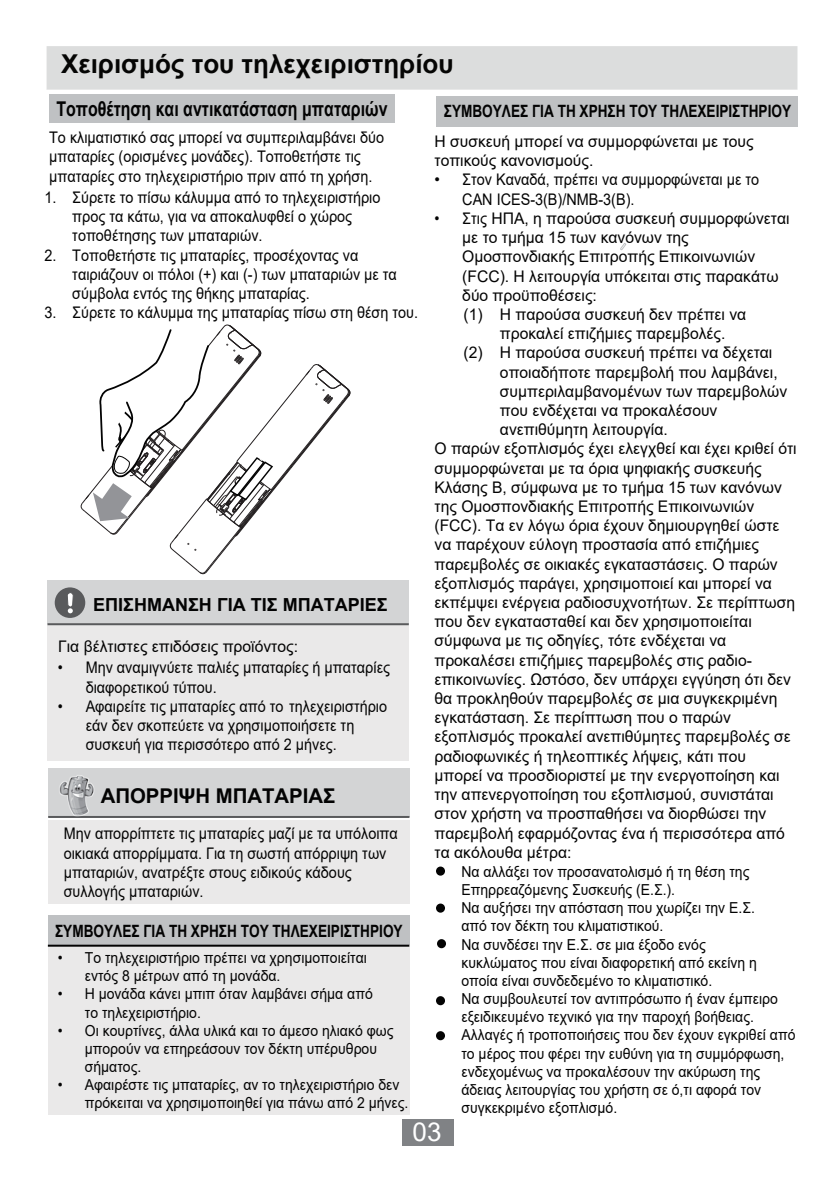
<style>
.page{position:relative;width:840px;height:1191px;background:#fff}
.page>*{position:absolute;margin:0;border:0;box-sizing:border-box;transform-origin:0 0}
.t1{font:700 26px "Arial";color:#050504}
.t2{font:26px "Arial";color:#fff}
.t3{font:700 20.4px "Arial";color:#030303;scale:.78 1}
.t4{font:700 20.4px "Arial";color:#030303}
.t5{font:700 18px "Arial";color:#030303}
.t6{font:700 17px "Arial";color:#030303;scale:.8 1}
.t7{font:16px/19.2px "Arial";color:#030303}
.t8{font:16px/19.2px "Arial";color:#030303;scale:.9 1}
.t9{font:15.2px/18.2px "Arial";color:#030303;scale:.92 1}
</style>
<div class="page">
<div style="left:48px;top:915px;width:361px;height:30px;background:#bfc1c3"></div>
<div style="left:48px;top:945px;width:361px;height:170px;background:#eae9e9"></div>
<hr style="left:48px;top:944px;width:361px;height:2px;background:#030303">
<div style="left:436px;top:96px;width:361px;height:30px;background:#bfc1c3"></div>
<div style="left:49px;top:94px;width:345px;height:29px;background:#bfc1c3"></div>
<div style="left:47px;top:580px;width:361px;height:44px;background:#d3d4d5"></div>
<div style="left:47px;top:624px;width:361px;height:136px;background:#eae9e9"></div>
<hr style="left:47px;top:623px;width:361px;height:2px;background:#595a5c">
<div style="left:55px;top:587px;width:30px;height:31px;background:#595a5c;border-radius:50%"></div>
<svg style="left:67px;top:593px;width:6px;height:20px"></svg>
<div style="left:48px;top:768px;width:361px;height:49px;background:#d3d4d5"></div>
<div style="left:48px;top:820px;width:361px;height:83px;background:#eae9e9"></div>
<hr style="left:48px;top:816px;width:361px;height:2px;background:#595a5c">
<img style="left:59px;top:775px;width:35px;height:42px">
<svg style="left:620px;top:243px;width:7px;height:8px"></svg>
<div style="left:436px;top:866px;width:9px;height:9px;background:#030303;border-radius:50%"></div>
<div style="left:436px;top:903px;width:9px;height:9px;background:#030303;border-radius:50%"></div>
<div style="left:437px;top:939px;width:9px;height:9px;background:#030303;border-radius:50%"></div>
<div style="left:436px;top:996px;width:9px;height:9px;background:#030303;border-radius:50%"></div>
<div style="left:436px;top:1031px;width:9px;height:9px;background:#030303;border-radius:50%"></div>
<div style="left:402px;top:1119px;width:52px;height:26px;background:#808285"></div>
<div style="left:47px;top:46px;width:750px;height:43px;background:#dcdddd"></div>
<svg style="left:80px;top:324px;width:271px;height:250px"></svg>
<h1 class="t1" style="left:61px;top:46px;width:394px">Χειρισμός του τηλεχειριστηρίου</h1>
<p class="t3" style="left:56px;top:94px;width:426px">Τοποθέτηση και αντικατάσταση μπαταριών</p>
<p class="t6" style="left:443px;top:99px;width:435px">ΣΥΜΒΟΥΛΕΣ ΓΙΑ ΤΗ ΧΡΗΣΗ ΤΟΥ ΤΗΛΕΧΕΙΡΙΣΤΗΡΙΟΥ</p>
<p class="t8" style="left:49px;top:128px;width:373px">Το κλιματιστικό σας μπορεί να συμπεριλαμβάνει δύο μπαταρίες (ορισμένες μονάδες). Τοποθετήστε τις μπαταρίες στο τηλεχειριστήριο πριν από τη χρήση.</p>
<p class="t8" style="left:72px;top:188px;width:344px;text-indent:-28px">1. Σύρετε το πίσω κάλυμμα από το τηλεχειριστήριο προς τα κάτω, για να αποκαλυφθεί ο χώρος τοποθέτησης των μπαταριών.</p>
<p class="t8" style="left:72px;top:245px;width:362px;text-indent:-28px">2. Τοποθετήστε τις μπαταρίες, προσέχοντας να ταιριάζουν οι πόλοι (+) και (-) των μπαταριών με τα σύμβολα εντός της θήκης μπαταρίας.</p>
<p class="t8" style="left:44px;top:303px;width:416px">3. Σύρετε το κάλυμμα της μπαταρίας πίσω στη θέση του.</p>
<p class="t7" style="left:434px;top:132px;width:320px">Η συσκευή μπορεί να συμμορφώνεται με τους τοπικούς κανονισμούς.</p>
<p class="t7" style="left:462px;top:170px;width:298px;text-indent:-28px">• Στον Καναδά, πρέπει να συμμορφώνεται με το<br>CAN ICES-3(B)/NMB-3(B).</p>
<p class="t8" style="left:434px;top:208px;width:396px">• Στις ΗΠΑ, η παρούσα συσκευή συμμορφώνεται</p>
<p class="t7" style="left:462px;top:228px;width:228px">με το τμήμα 15 των κανόνων της</p>
<p class="t7" style="left:462px;top:247px;width:294px">Ομοσπονδιακής Επιτροπής Επικοινωνιών</p>
<p class="t7" style="left:462px;top:266px;width:317px">(FCC). Η λειτουργία υπόκειται στις παρακάτω</p>
<p class="t7" style="left:462px;top:285px;width:136px">δύο προϋποθέσεις:</p>
<p class="t7" style="left:463px;top:304px;width:284px">(1) Η παρούσα συσκευή δεν πρέπει να</p>
<p class="t7" style="left:499px;top:324px;width:227px">προκαλεί επιζήμιες παρεμβολές.</p>
<p class="t7" style="left:463px;top:343px;width:310px">(2) Η παρούσα συσκευή πρέπει να δέχεται</p>
<p class="t7" style="left:499px;top:362px;width:279px">οποιαδήποτε παρεμβολή που λαμβάνει,</p>
<p class="t7" style="left:499px;top:381px;width:288px">συμπεριλαμβανομένων των παρεμβολών</p>
<p class="t7" style="left:499px;top:400px;width:219px">που ενδέχεται να προκαλέσουν</p>
<p class="t7" style="left:499px;top:420px;width:169px">ανεπιθύμητη λειτουργία.</p>
<p class="t7" style="left:434px;top:439px;width:363px">Ο παρών εξοπλισμός έχει ελεγχθεί και έχει κριθεί ότι</p>
<p class="t7" style="left:434px;top:458px;width:328px">συμμορφώνεται με τα όρια ψηφιακής συσκευής</p>
<p class="t7" style="left:434px;top:477px;width:349px">Κλάσης Β, σύμφωνα με το τμήμα 15 των κανόνων</p>
<p class="t7" style="left:434px;top:496px;width:321px">της Ομοσπονδιακής Επιτροπής Επικοινωνιών</p>
<p class="t7" style="left:434px;top:516px;width:346px">(FCC). Τα εν λόγω όρια έχουν δημιουργηθεί ώστε</p>
<p class="t7" style="left:434px;top:535px;width:326px">να παρέχουν εύλογη προστασία από επιζήμιες</p>
<p class="t7" style="left:434px;top:554px;width:344px">παρεμβολές σε οικιακές εγκαταστάσεις. Ο παρών</p>
<p class="t7" style="left:434px;top:573px;width:339px">εξοπλισμός παράγει, χρησιμοποιεί και μπορεί να</p>
<p class="t7" style="left:434px;top:592px;width:362px">εκπέμψει ενέργεια ραδιοσυχνοτήτων. Σε περίπτωση</p>
<p class="t7" style="left:434px;top:612px;width:318px">που δεν εγκατασταθεί και δεν χρησιμοποιείται</p>
<p class="t7" style="left:434px;top:631px;width:293px">σύμφωνα με τις οδηγίες, τότε ενδέχεται να</p>
<p class="t7" style="left:434px;top:650px;width:319px">προκαλέσει επιζήμιες παρεμβολές στις ραδιο-</p>
<p class="t7" style="left:434px;top:669px;width:358px">επικοινωνίες. Ωστόσο, δεν υπάρχει εγγύηση ότι δεν</p>
<p class="t7" style="left:434px;top:688px;width:344px">θα προκληθούν παρεμβολές σε μια συγκεκριμένη</p>
<p class="t7" style="left:434px;top:708px;width:298px">εγκατάσταση. Σε περίπτωση που ο παρών</p>
<p class="t7" style="left:434px;top:727px;width:357px">εξοπλισμός προκαλεί ανεπιθύμητες παρεμβολές σε</p>
<p class="t7" style="left:434px;top:746px;width:313px">ραδιοφωνικές ή τηλεοπτικές λήψεις, κάτι που</p>
<p class="t7" style="left:434px;top:765px;width:346px">μπορεί να προσδιοριστεί με την ενεργοποίηση και</p>
<p class="t7" style="left:434px;top:784px;width:340px">την απενεργοποίηση του εξοπλισμού, συνιστάται</p>
<p class="t7" style="left:434px;top:804px;width:333px">στον χρήστη να προσπαθήσει να διορθώσει την</p>
<p class="t7" style="left:434px;top:823px;width:352px">παρεμβολή εφαρμόζοντας ένα ή περισσότερα από</p>
<p class="t7" style="left:434px;top:842px;width:138px">τα ακόλουθα μέτρα:</p>
<p class="t9" style="left:461px;top:862px;width:364px">Να αλλάξει τον προσανατολισμό ή τη θέση της Επηρρεαζόμενης Συσκευής (Ε.Σ.).<br>Να αυξήσει την απόσταση που χωρίζει την Ε.Σ.<br>από τον δέκτη του κλιματιστικού.<br>Να συνδέσει την Ε.Σ. σε μια έξοδο ενός<br>κυκλώματος που είναι διαφορετική από εκείνη η οποία είναι συνδεδεμένο το κλιματιστικό.<br>Να συμβουλευτεί τον αντιπρόσωπο ή έναν έμπειρο εξειδικευμένο τεχνικό για την παροχή βοήθειας.<br>Αλλαγές ή τροποποιήσεις που δεν έχουν εγκριθεί από το μέρος που φέρει την ευθύνη για τη συμμόρφωση, ενδεχομένως να προκαλέσουν την ακύρωση της άδειας λειτουργίας του χρήστη σε ό,τι αφορά τον συγκεκριμένο εξοπλισμό.</p>
<h1 class="t2" style="left:412px;top:1114px;width:30px">03</h1>
<p class="t5" style="left:93px;top:592px;width:296px">ΕΠΙΣΗΜΑΝΣΗ ΓΙΑ ΤΙΣ ΜΠΑΤΑΡΙΕΣ</p>
<p class="t7" style="left:58px;top:636px;width:241px">Για βέλτιστες επιδόσεις προϊόντος:</p>
<p class="t8" style="left:86px;top:658px;width:339px;text-indent:-28px">• Μην αναμιγνύετε παλιές μπαταρίες ή μπαταρίες διαφορετικού τύπου.</p>
<p class="t8" style="left:86px;top:696px;width:336px;text-indent:-28px">• Αφαιρείτε τις μπαταρίες από το τηλεχειριστήριο εάν δεν σκοπεύετε να χρησιμοποιήσετε τη συσκευή για περισσότερο από 2 μήνες.</p>
<p class="t4" style="left:101px;top:781px;width:236px">ΑΠΟΡΡΙΨΗ ΜΠΑΤΑΡΙΑΣ</p>
<p class="t8" style="left:64px;top:824px;width:372px">Μην απορρίπτετε τις μπαταρίες μαζί με τα υπόλοιπα οικιακά απορρίμματα. Για τη σωστή απόρριψη των μπαταριών, ανατρέξτε στους ειδικούς κάδους συλλογής μπαταριών.</p>
<p class="t6" style="left:55px;top:918px;width:436px">ΣΥΜΒΟΥΛΕΣ ΓΙΑ ΤΗ ΧΡΗΣΗ ΤΟΥ ΤΗΛΕΧΕΙΡΙΣΤΗΡΙΟΥ</p>
<p class="t9" style="left:85px;top:948px;width:308px;text-indent:-27px">• Το τηλεχειριστήριο πρέπει να χρησιμοποιείται εντός 8 μέτρων από τη μονάδα.</p>
<p class="t9" style="left:85px;top:985px;width:314px;text-indent:-27px">• Η μονάδα κάνει μπιπ όταν λαμβάνει σήμα από το τηλεχειριστήριο.</p>
<p class="t9" style="left:85px;top:1021px;width:337px;text-indent:-27px">• Οι κουρτίνες, άλλα υλικά και το άμεσο ηλιακό φως μπορούν να επηρεάσουν τον δέκτη υπέρυθρου σήματος.</p>
<p class="t9" style="left:85px;top:1075px;width:353px;text-indent:-27px">• Αφαιρέστε τις μπαταρίες, αν το τηλεχειριστήριο δεν πρόκειται να χρησιμοποιηθεί για πάνω από 2 μήνες.</p>
</div>
